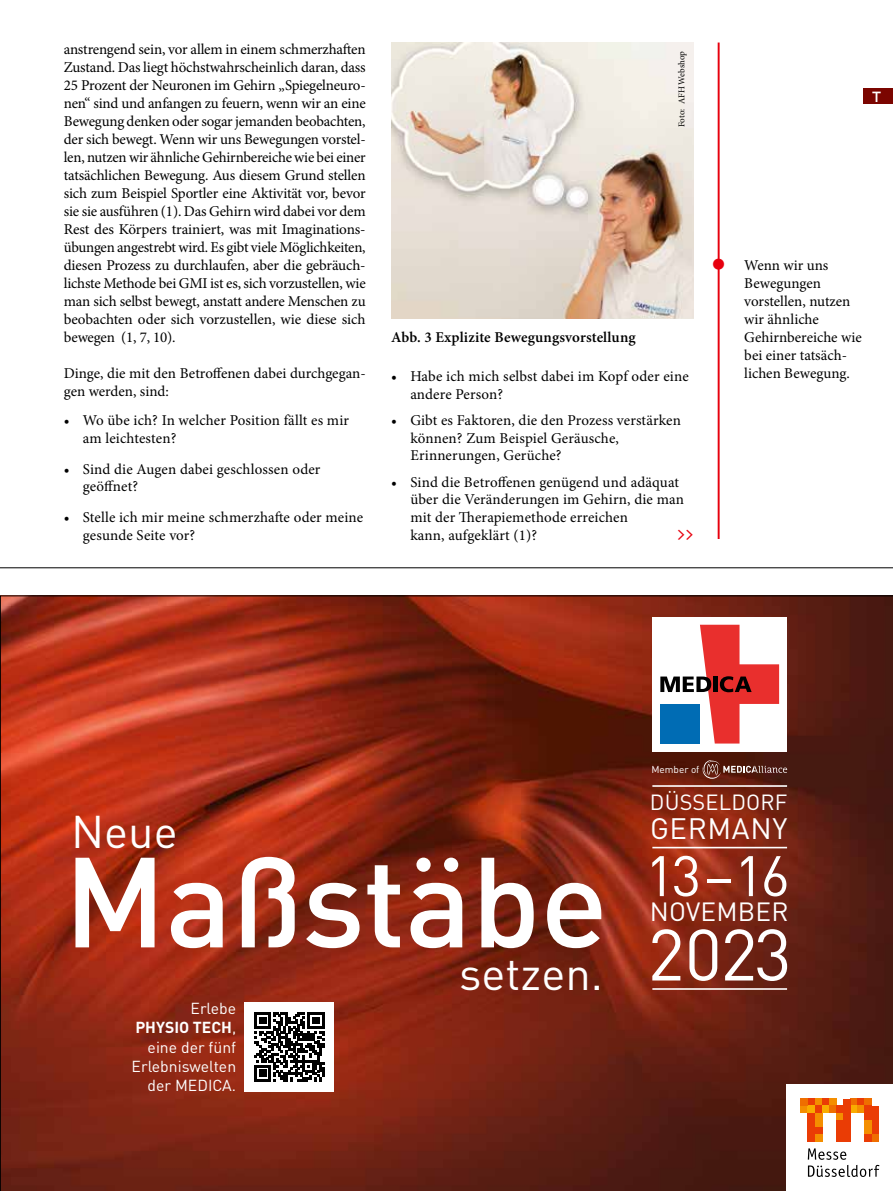
<style>
.page{position:relative;width:893px;height:1191px;background:#fff}
.page>*{position:absolute;margin:0;border:0;box-sizing:border-box;transform-origin:0 0}
.t1{font:500 125.85px "DIN Pro";letter-spacing:-.005em;color:#fff}
.t2{font:71.4px "DIN Pro";color:#fff}
.t3{font:56.1px "DIN Pro";color:#fff}
.t4{font:45.3px "DIN Pro";color:#fff}
.t5{font:29.25px "DIN Pro";letter-spacing:.02em;color:#fff}
.t6{font:26.1px "DIN Pro";letter-spacing:.01em;color:#fff}
.t7{font:21.75px "DIN Pro";letter-spacing:.01em;color:#fff}
.t8{font:15.75px/19.4px "DIN Pro";color:#fff;text-align:right}
.t9{font:15px/18px "Minion Pro";letter-spacing:.005em;color:#000}
.t10{font:600 15px "Minion Pro";letter-spacing:.01em;color:#000}
.t11{font:700 14.1px "Verlag";color:#fff}
.t12{font:9.9px "DIN Pro";color:#fff}
.t13{font:9px "Minion Pro";letter-spacing:-.005em;color:#000}
.s1{font-family:"Pflaum Dekorativ";font-size:19.5px;color:#e7000e}
.s2{font-weight:700}
</style>
<div class="page">
<hr style="left:718px;top:43px;width:2px;height:1148px;background:#e7000e">
<div style="left:863px;top:89px;width:30px;height:15px;background:#7b0500"></div>
<img style="left:391px;top:43px;width:302px;height:275px">
<div style="left:693px;top:540px;width:51px;height:651px;background:#fff"></div>
<hr style="left:0;top:567px;width:893px;height:1px;background:#000">
<svg style="left:0;top:595px;width:893px;height:596px;background:#862f1e"></svg>
<p class="t9" style="left:64px;top:40px;width:303px;text-align:justify">anstrengend sein, vor allem in einem schmerzhaften Zustand. Das liegt höchstwahrscheinlich daran, dass 25 Prozent der Neuronen im Gehirn „Spiegelneuro&shy;nen“ sind und anfangen zu feuern, wenn wir an eine Bewegung denken oder sogar jemanden beobachten, der sich bewegt. Wenn wir uns Bewegungen vorstel&shy;len, nutzen wir ähnliche Gehirnbereiche wie bei einer tatsächlichen Bewegung. Aus diesem Grund stellen sich zum Beispiel Sportler eine Aktivität vor, bevor sie sie ausführen (1). Das Gehirn wird dabei vor dem Rest des Körpers trainiert, was mit Imaginations&shy;übungen angestrebt wird. Es gibt viele Möglichkeiten, diesen Prozess zu durchlaufen, aber die gebräuch&shy;lichste Methode bei GMI ist es, sich vorzustellen, wie man sich selbst bewegt, anstatt andere Menschen zu beobachten oder sich vorzustellen, wie diese sich bewegen (1, 7, 10).</p>
<p class="t9" style="left:64px;top:364px;width:303px">Dinge, die mit den Betroffenen dabei durchgegan&shy;gen werden, sind:</p>
<p class="t9" style="left:83px;top:411px;width:268px;text-indent:-19px">• Wo übe ich? In welcher Position fällt es mir am leichtesten?</p>
<p class="t9" style="left:83px;top:460px;width:239px;text-indent:-19px">• Sind die Augen dabei geschlossen oder geöffnet?</p>
<p class="t9" style="left:83px;top:508px;width:282px;text-indent:-19px">• Stelle ich mir meine schmerzhafte oder meine gesunde Seite vor?</p>
<p class="t13" style="left:676px;top:127px;width:78px;rotate:-90deg">Foto: AFH Webshop</p>
<p class="t11" style="left:872px;top:85px;width:11px">T</p>
<p class="t10" style="left:391px;top:326px;width:246px">Abb. 3 Explizite Bewegungsvorstellung</p>
<p class="t9" style="left:410px;top:367px;width:280px;text-indent:-19px">• Habe ich mich selbst dabei im Kopf oder eine andere Person?</p>
<p class="t9" style="left:410px;top:411px;width:272px;text-indent:-19px">• Gibt es Faktoren, die den Prozess verstärken können? Zum Beispiel Geräusche,<br>Erinnerungen, Gerüche?</p>
<p class="t9" style="left:410px;top:473px;width:275px;text-indent:-19px">• Sind die Betroffenen genügend und adäquat über die Veränderungen im Gehirn, die man mit der Therapiemethode erreichen<br>kann, aufgeklärt (1)?</p>
<p class="t9" style="left:744px;top:256px;width:119px;text-indent:-31px"><span class="s1">❐</span> Wenn wir uns<br>Bewegungen vorstellen, nutzen wir ähnliche<br>Gehirnbereiche wie bei einer tatsäch&shy;lichen Bewegung.</p>
<h3 class="t4" style="left:71px;top:801px;width:108px">Neue</h3>
<h1 class="t1" style="left:64px;top:816px;width:546px">Maßstäbe</h1>
<h3 class="t4" style="left:459px;top:942px;width:145px">setzen.</h3>
<p class="t8" style="left:132px;top:997px;width:106px">Erlebe<br><span class="s2">PHYSIO TECH</span>, eine der fünf<br>Erlebniswelten der MEDICA.</p>
<p class="t12" style="left:651px;top:762px;width:49px">Member of</p>
<h3 class="t7" style="left:650px;top:787px;width:139px">DÜSSELDORF</h3>
<h3 class="t5" style="left:650px;top:808px;width:139px">GERMANY</h3>
<h3 class="t3" style="left:645px;top:837px;width:146px">13–16</h3>
<h3 class="t6" style="left:650px;top:893px;width:140px">NOVEMBER</h3>
<h2 class="t2" style="left:647px;top:906px;width:146px">2023</h2>
</div>
